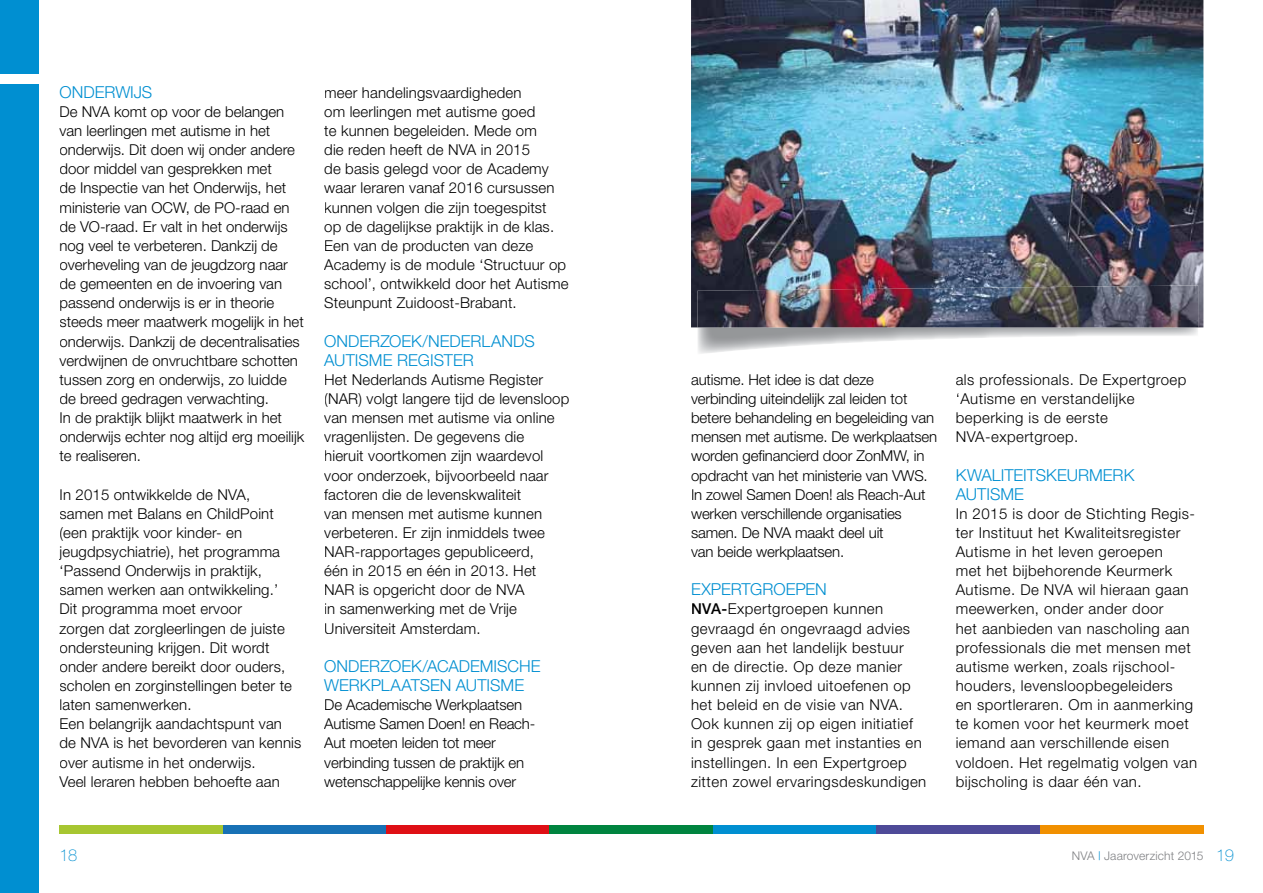
<style>
.page{position:relative;width:1263px;height:893px;background:#fff}
.page>*{position:absolute;margin:0;border:0;box-sizing:border-box;transform-origin:0 0}
.t1{font:300 16.5px/19.2px "Helvetica Neue";color:#008fd1}
.t2{font:100 16.5px "Helvetica Neue";color:#008fd1}
.t3{font:300 15px/19.2px "Helvetica Neue";letter-spacing:.01em;color:#000}
.t4{font:300 15px/19.2px "Helvetica Neue";letter-spacing:.03em;color:#000}
.t5{font:300 15px/19.2px "Helvetica Neue";letter-spacing:-.01em;color:#000}
.t6{font:300 12px "Helvetica Neue";letter-spacing:.01em;color:#808184}
.s1{font-weight:500}
.s2{color:#008fd1}
.s3{font-weight:100;font-size:16.5px;color:#008fd1}
</style>
<div class="page">
<img style="left:697px;top:327px;width:501px;height:27px">
<img style="left:691px;top:0;width:512px;height:327px">
<div style="left:60px;top:825px;width:163px;height:8px;background:#a7c631"></div>
<div style="left:223px;top:825px;width:163px;height:8px;background:#1871b5"></div>
<div style="left:386px;top:825px;width:164px;height:8px;background:#df0f15"></div>
<div style="left:550px;top:825px;width:163px;height:8px;background:#00843f"></div>
<div style="left:713px;top:825px;width:164px;height:8px;background:#008fd1"></div>
<div style="left:877px;top:825px;width:163px;height:8px;background:#4e4a98"></div>
<div style="left:1040px;top:825px;width:163px;height:8px;background:#f19000"></div>
<div style="left:0;top:0;width:38px;height:893px;background:#008fd1"></div>
<div style="left:0;top:75px;width:38px;height:9px;background:#fff"></div>
<p class="t1" style="left:60px;top:82px;width:94px">ONDERWIJS</p>
<p class="t3" style="left:60px;top:102px;width:246px">De NVA komt op voor de belangen van leerlingen met autisme in het onderwijs. Dit doen wij onder andere door middel van gesprekken met<br>de Inspectie van het Onderwijs, het ministerie van OCW, de PO-raad en de VO-raad. Er valt in het onderwijs nog veel te verbeteren. Dankzij de overheveling van de jeugdzorg naar de gemeenten en de invoering van passend onderwijs is er in theorie steeds meer maatwerk mogelijk in het onderwijs. Dankzij de decentralisaties verdwijnen de onvruchtbare schotten tussen zorg en onderwijs, zo luidde de breed gedragen verwachting.<br>In de praktijk blijkt maatwerk in het onderwijs echter nog altijd erg moeilijk te realiseren.</p>
<p class="t3" style="left:60px;top:484px;width:243px">In 2015 ontwikkelde de NVA,<br>samen met Balans en ChildPoint (een praktijk voor kinder- en jeugdpsychiatrie), het programma ‘Passend Onderwijs in praktijk, samen werken aan ontwikkeling.’<br>Dit programma moet ervoor<br>zorgen dat zorgleerlingen de juiste ondersteuning krijgen. Dit wordt onder andere bereikt door ouders, scholen en zorginstellingen beter te laten samenwerken.<br>Een belangrijk aandachtspunt van de NVA is het bevorderen van kennis over autisme in het onderwijs.<br>Veel leraren hebben behoefte aan</p>
<p class="t3" style="left:324px;top:83px;width:246px">meer handelingsvaardigheden<br>om leerlingen met autisme goed<br>te kunnen begeleiden. Mede om<br>die reden heeft de NVA in 2015<br>de basis gelegd voor de Academy waar leraren vanaf 2016 cursussen kunnen volgen die zijn toegespitst<br>op de dagelijkse praktijk in de klas.<br>Een van de producten van deze<br>Academy is de module ‘Structuur op school’, ontwikkeld door het Autisme<br>Steunpunt Zuidoost-Brabant.</p>
<p class="t1" style="left:324px;top:331px;width:212px">ONDERZOEK/NEDERLANDS<br>AUTISME REGISTER</p>
<p class="t3" style="left:324px;top:370px;width:247px">Het Nederlands Autisme Register (NAR) volgt langere tijd de levensloop van mensen met autisme via online vragenlijsten. De gegevens die<br>hieruit voortkomen zijn waardevol voor onderzoek, bijvoorbeeld naar factoren die de levenskwaliteit<br>van mensen met autisme kunnen verbeteren. Er zijn inmiddels twee<br>NAR-rapportages gepubliceerd,<br>één in 2015 en één in 2013. Het<br>NAR is opgericht door de NVA<br>in samenwerking met de Vrije<br>Universiteit Amsterdam.</p>
<p class="t1" style="left:324px;top:656px;width:218px">ONDERZOEK/ACADEMISCHE<br>WERKPLAATSEN AUTISME</p>
<p class="t5" style="left:324px;top:695px;width:213px">De Academische Werkplaatsen<br>Autisme Samen Doen! en Reach-<br>Aut moeten leiden tot meer verbinding tussen de praktijk en wetenschappelijke kennis over</p>
<p class="t5" style="left:691px;top:370px;width:248px">autisme. Het idee is dat deze verbinding uiteindelijk zal leiden tot betere behandeling en begeleiding van mensen met autisme. De werkplaatsen worden gefinancierd door ZonMW, in opdracht van het ministerie van VWS.<br>In zowel Samen Doen! als Reach-Aut werken verschillende organisaties samen. De NVA maakt deel uit<br>van beide werkplaatsen.</p>
<p class="t1" style="left:691px;top:579px;width:137px">EXPERTGROEPEN</p>
<p class="t4" style="left:691px;top:599px;width:237px"><span class="s1">NVA-</span>Expertgroepen kunnen gevraagd én ongevraagd advies geven aan het landelijk bestuur<br>en de directie. Op deze manier kunnen zij invloed uitoefenen op het beleid en de visie van NVA.<br>Ook kunnen zij op eigen initiatief in gesprek gaan met instanties en instellingen. In een Expertgroep zitten zowel ervaringsdeskundigen</p>
<p class="t4" style="left:956px;top:370px;width:232px">als professionals. De Expertgroep ‘Autisme en verstandelijke beperking is de eerste<br>NVA-expertgroep.</p>
<p class="t1" style="left:956px;top:465px;width:180px">KWALITEITSKEURMERK<br>AUTISME</p>
<p class="t4" style="left:956px;top:503px;width:243px">In 2015 is door de Stichting Regis&shy;ter Instituut het Kwaliteitsregister<br>Autisme in het leven geroepen<br>met het bijbehorende Keurmerk<br>Autisme. De NVA wil hieraan gaan meewerken, onder ander door<br>het aanbieden van nascholing aan professionals die met mensen met autisme werken, zoals rijschool&shy;houders, levensloopbegeleiders<br>en sportleraren. Om in aanmerking te komen voor het keurmerk moet iemand aan verschillende eisen voldoen. Het regelmatig volgen van bijscholing is daar één van.</p>
<p class="t2" style="left:60px;top:846px;width:19px">18</p>
<p class="t6" style="left:1072px;top:848px;width:164px">NVA <span class="s2">|</span> Jaaroverzicht 2015 <span class="s3">19</span></p>
</div>
